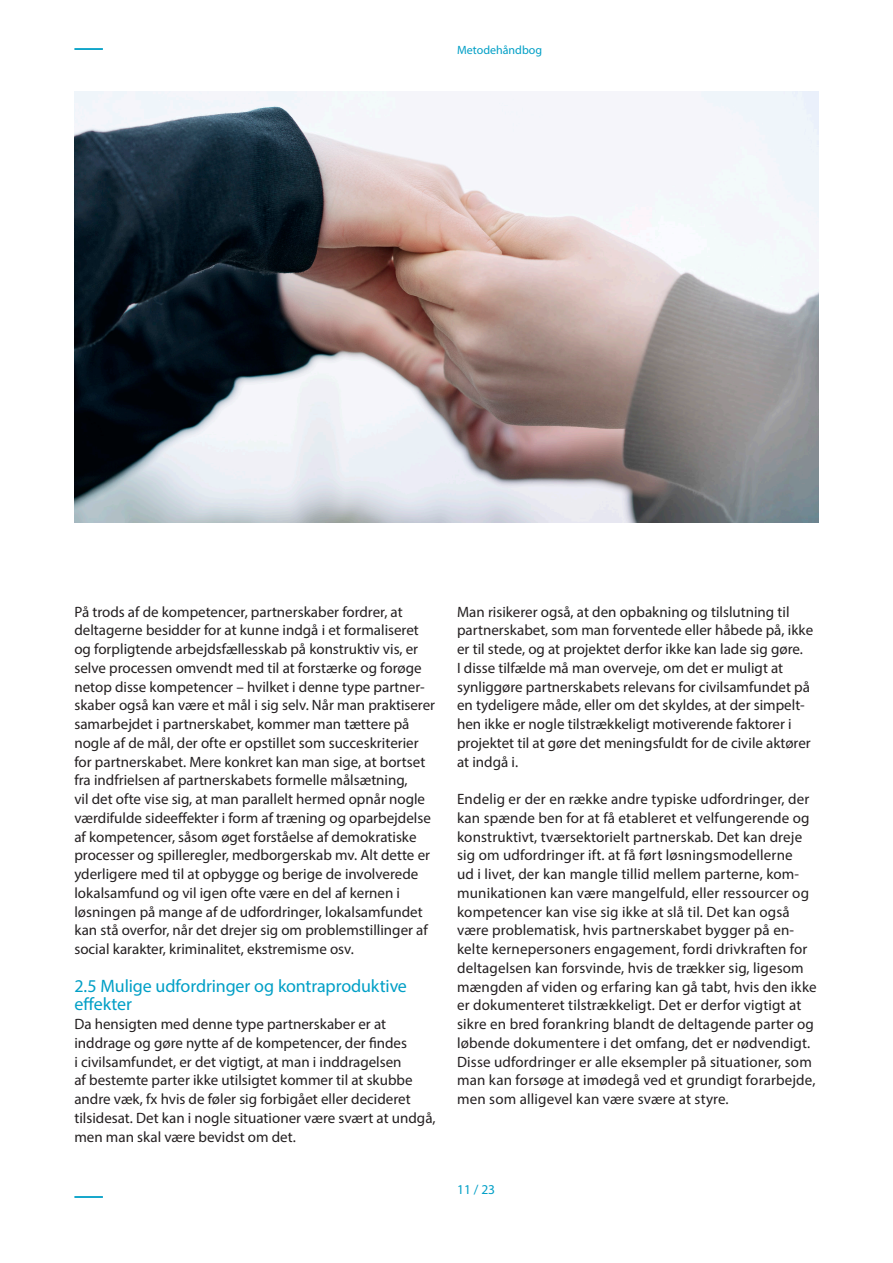
<style>
.page{position:relative;width:893px;height:1263px;background:#fff}
.page>*{position:absolute;margin:0;border:0;box-sizing:border-box;transform-origin:0 0}
.Brødtekst{font:18px/18.8px "Myriad Pro";letter-spacing:-.005em;color:#009fc6}
.Brødtekst-2{font:15px/18.8px "Myriad Pro";color:#231f20}
.t1{font:13.5px "Myriad Pro";color:#009fc6}
.t2{font:12px "Myriad Pro";color:#009fc6}
</style>
<div class="page">
<hr style="left:74px;top:1196px;width:29px;height:2px;background:#009fc6">
<hr style="left:74px;top:48px;width:29px;height:2px;background:#009fc6">
<img style="left:74px;top:91px;width:745px;height:432px">
<p class="t2" style="left:457px;top:43px;width:86px">Metodehåndbog</p>
<p class="Brødtekst-2" style="left:74px;top:602px;width:362px">På trods af de kompetencer, partnerskaber fordrer, at deltagerne besidder for at kunne indgå i et formaliseret og forpligtende arbejdsfællesskab på konstruktiv vis, er selve processen omvendt med til at forstærke og forøge netop disse kompetencer – hvilket i denne type partner&shy;skaber også kan være et mål i sig selv. Når man praktiserer samarbejdet i partnerskabet, kommer man tættere på nogle af de mål, der ofte er opstillet som succeskriterier for partnerskabet. Mere konkret kan man sige, at bortset fra indfrielsen af partnerskabets formelle målsætning,<br>vil det ofte vise sig, at man parallelt hermed opnår nogle værdifulde sideeffekter i form af træning og oparbejdelse af kompetencer, såsom øget forståelse af demokratiske processer og spilleregler, medborgerskab mv. Alt dette er yderligere med til at opbygge og berige de involverede lokalsamfund og vil igen ofte være en del af kernen i løsningen på mange af de udfordringer, lokalsamfundet kan stå overfor, når det drejer sig om problemstillinger af social karakter, kriminalitet, ekstremisme osv.</p>
<p class="Brødtekst" style="left:74px;top:976px;width:334px">2.5 Mulige udfordringer og kontraproduktive effekter</p>
<p class="Brødtekst-2" style="left:74px;top:1014px;width:363px">Da hensigten med denne type partnerskaber er at inddrage og gøre nytte af de kompetencer, der findes<br>i civilsamfundet, er det vigtigt, at man i inddragelsen<br>af bestemte parter ikke utilsigtet kommer til at skubbe andre væk, fx hvis de føler sig forbigået eller decideret tilsidesat. Det kan i nogle situationer være svært at undgå, men man skal være bevidst om det.</p>
<p class="Brødtekst-2" style="left:457px;top:602px;width:358px">Man risikerer også, at den opbakning og tilslutning til partnerskabet, som man forventede eller håbede på, ikke er til stede, og at projektet derfor ikke kan lade sig gøre.<br>I disse tilfælde må man overveje, om det er muligt at synliggøre partnerskabets relevans for civilsamfundet på en tydeligere måde, eller om det skyldes, at der simpelt&shy;hen ikke er nogle tilstrækkeligt motiverende faktorer i projektet til at gøre det meningsfuldt for de civile aktører at indgå i.</p>
<p class="Brødtekst-2" style="left:457px;top:789px;width:361px">Endelig er der en række andre typiske udfordringer, der kan spænde ben for at få etableret et velfungerende og konstruktivt, tværsektorielt partnerskab. Det kan dreje sig om udfordringer ift. at få ført løsningsmodellerne<br>ud i livet, der kan mangle tillid mellem parterne, kom&shy;munikationen kan være mangelfuld, eller ressourcer og kompetencer kan vise sig ikke at slå til. Det kan også være problematisk, hvis partnerskabet bygger på en&shy;kelte kernepersoners engagement, fordi drivkraften for deltagelsen kan forsvinde, hvis de trækker sig, ligesom mængden af viden og erfaring kan gå tabt, hvis den ikke er dokumenteret tilstrækkeligt. Det er derfor vigtigt at sikre en bred forankring blandt de deltagende parter og løbende dokumentere i det omfang, det er nødvendigt.<br>Disse udfordringer er alle eksempler på situationer, som man kan forsøge at imødegå ved et grundigt forarbejde, men som alligevel kan være svære at styre.</p>
<p class="t1" style="left:457px;top:1181px;width:40px">11 / 23</p>
</div>
